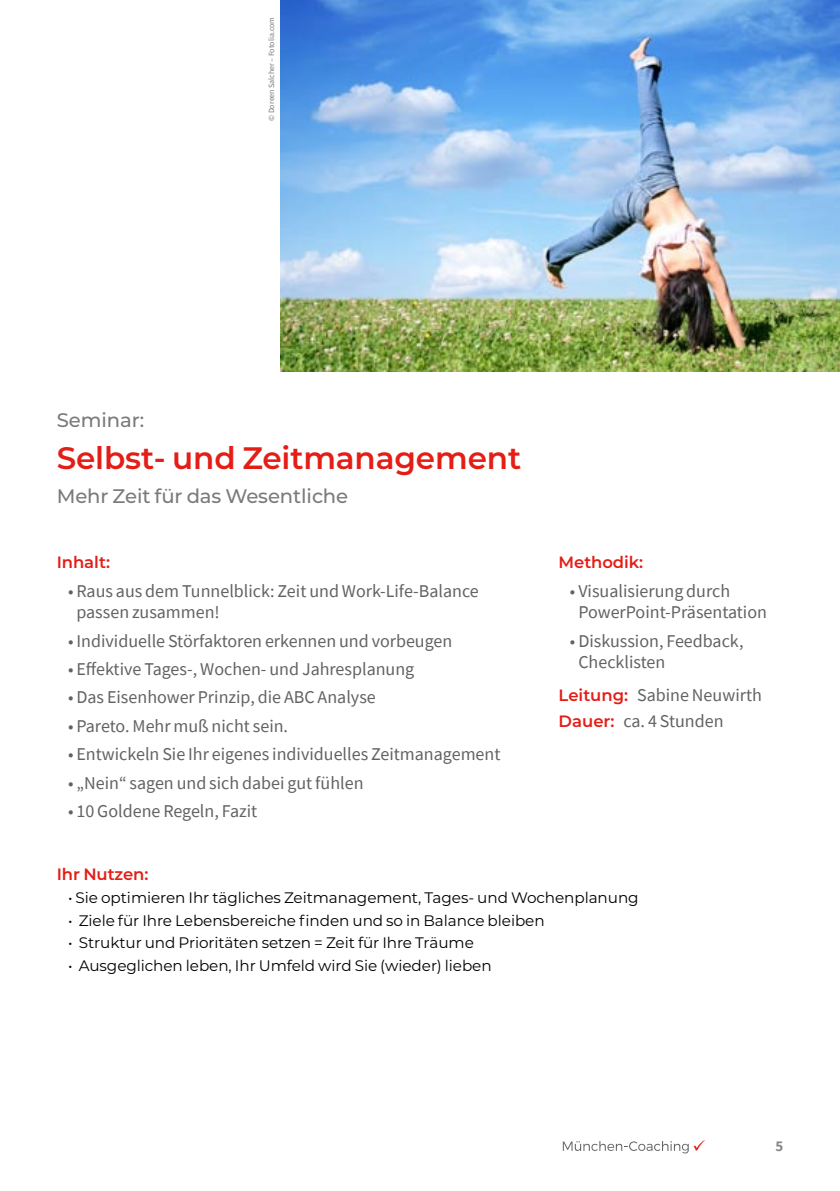
<style>
.page{position:relative;width:840px;height:1191px;background:#fff}
.page>*{position:absolute;margin:0;border:0;box-sizing:border-box;transform-origin:0 0}
.t1{font:600 31px "Montserrat";letter-spacing:-.005em;color:#e41e17}
.t2{font:500 19.6px "Montserrat";letter-spacing:-.005em;color:#7a7a7a}
.t3{font:18px/21.6px "Source Sans Pro";color:#626262}
.t4{font:600 16.4px "Montserrat";letter-spacing:-.005em;color:#e41e17}
.t5{font:15.2px "Montserrat";letter-spacing:-.005em;color:#000}
.t6{font:8px "Source Sans Pro";color:#7a7a7a}
.s1{font-family:"Montserrat";font-weight:600;font-size:16.4px;color:#e41e17}
</style>
<div class="page">
<svg style="left:562px;top:1140px;width:142px;height:13px"></svg>
<img style="left:280px;top:0;width:559px;height:371px">
<p class="t6" style="left:266px;top:121px;width:105px;rotate:-90deg">© Doreen Salcher – Fotolia.com</p>
<p class="t2" style="left:57px;top:406px;width:89px">Seminar:</p>
<h1 class="t1" style="left:57px;top:436px;width:465px">Selbst- und Zeit-management</h1>
<p class="t2" style="left:57px;top:483px;width:293px">Mehr Zeit für das Wesentliche</p>
<p class="t4" style="left:57px;top:550px;width:55px">Inhalt:</p>
<p class="t3" style="left:76px;top:579px;width:403px;text-indent:-8px">• Raus aus dem Tunnelblick: Zeit und Work-Life-Balance passen zusammen!</p>
<p class="t3" style="left:68px;top:629px;width:385px">• Individuelle Störfaktoren erkennen und vorbeugen</p>
<p class="t3" style="left:68px;top:658px;width:347px">• Effektive Tages-, Wochen- und Jahresplanung</p>
<p class="t3" style="left:68px;top:686px;width:309px">• Das Eisenhower Prinzip, die ABC Analyse</p>
<p class="t3" style="left:68px;top:715px;width:221px">• Pareto. Mehr muß nicht sein.</p>
<p class="t3" style="left:68px;top:743px;width:433px">• Entwickeln Sie Ihr eigenes individuelles Zeitmanagement</p>
<p class="t3" style="left:68px;top:771px;width:297px">• „Nein“ sagen und sich dabei gut fühlen</p>
<p class="t3" style="left:68px;top:800px;width:191px">• 10 Goldene Regeln, Fazit</p>
<p class="t4" style="left:558px;top:550px;width:86px">Methodik:</p>
<p class="t3" style="left:578px;top:579px;width:190px;text-indent:-8px">• Visualisierung durch<br>PowerPoint-Präsentation</p>
<p class="t3" style="left:578px;top:629px;width:167px;text-indent:-8px">• Diskussion, Feedback,<br>Checklisten</p>
<p class="t3" style="left:558px;top:682px;width:205px;line-height:25.6px"><span class="s1">Leitung:</span> Sabine Neuwirth<br><span class="s1">Dauer:</span> ca. 4 Stunden</p>
<p class="t4" style="left:57px;top:862px;width:93px">Ihr Nutzen:</p>
<p class="t5" style="left:68px;top:887px;width:571px">• Sie optimieren Ihr tägliches Zeit-management, Tages- und Wochenplanung</p>
<p class="t5" style="left:68px;top:909px;width:478px">• Ziele für Ihre Lebensbereiche finden und so in Balance bleiben</p>
<p class="t5" style="left:68px;top:932px;width:407px">• Struktur und Prioritäten setzen = Zeit für Ihre Träume</p>
<p class="t5" style="left:68px;top:955px;width:425px">• Ausgeglichen leben, Ihr Umfeld wird Sie (wieder) lieben</p>
</div>
